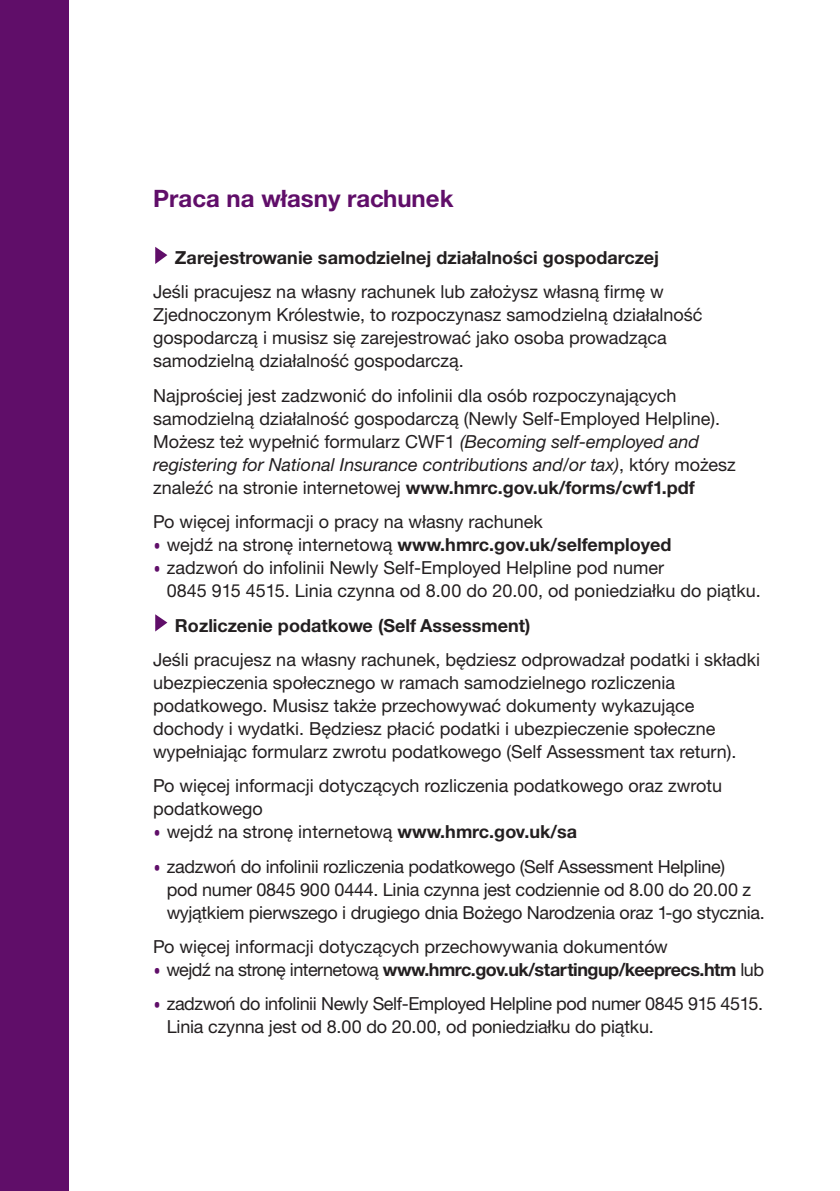
<style>
.page{position:relative;width:840px;height:1191px;background:#fff}
.page>*{position:absolute;margin:0;border:0;box-sizing:border-box;transform-origin:0 0}
.t1{font:700 24px "Helvetica Neue CE";color:#600e69}
.t2{font:18px/23px "Helvetica Neue CE";color:#231f20}
.t3{font:700 18px "Helvetica Neue CE";color:#231f20}
.t4{font:18px/23px "Helvetica Neue CE";letter-spacing:-.02em;color:#231f20}
.t5{font:700 18px "Helvetica Neue CE";letter-spacing:-.03em;color:#231f20}
.s1{font-style:italic}
.s2{font-weight:700}
.s3{font-family:"IR Modena";font-weight:400;color:#600e69}
.s4{font-weight:400}
.s5{font-family:"IR Modena";color:#600e69}
</style>
<div class="page">
<div style="left:0;top:0;width:68px;height:1191px;background:#600e69"></div>
<svg style="left:155px;top:614px;width:12px;height:17px"></svg>
<svg style="left:155px;top:247px;width:12px;height:17px"></svg>
<h1 class="t1" style="left:153px;top:189px;width:301px">Praca na własny rachunek</h1>
<p class="t3" style="left:175px;top:251px;width:485px">Zarejestrowanie samodzielnej działalności gospodarczej</p>
<p class="t2" style="left:153px;top:282px;width:550px">Jeśli pracujesz na własny rachunek lub założysz własną firmę w Zjednoczonym Królestwie, to rozpoczynasz samodzielną działalność gospodarczą i musisz się zarejestrować jako osoba prowadząca samodzielną działalność gospodarczą.</p>
<p class="t2" style="left:153px;top:385px;width:583px">Najprościej jest zadzwonić do infolinii dla osób rozpoczynających samodzielną działalność gospodarczą (Newly Self-Employed Helpline).<br>Możesz też wypełnić formularz CWF1 <span class="s1">(Becoming self-employed and registering for National Insurance contributions and/or tax)</span>, który możesz znaleźć na stronie internetowej <span class="s2">www.hmrc.gov.uk/forms/cwf1.pdf</span></p>
<p class="t2" style="left:153px;top:512px;width:391px">Po więcej informacji o pracy na własny rachunek</p>
<p class="t3" style="left:153px;top:538px;width:519px"><span class="s3">•</span> <span class="s4">wejdź na stronę internetową</span> www.hmrc.gov.uk/selfemployed</p>
<p class="t2" style="left:167px;top:558px;width:595px;text-indent:-14px"><span class="s5">•</span> zadzwoń do infolinii Newly Self-Employed Helpline pod numer<br>0845 915 4515. Linia czynna od 8.00 do 20.00, od poniedziałku do piątku.</p>
<p class="t3" style="left:175px;top:618px;width:357px">Rozliczenie podatkowe (Self Assessment)</p>
<p class="t2" style="left:153px;top:649px;width:608px">Jeśli pracujesz na własny rachunek, będziesz odprowadzał podatki i składki ubezpieczenia społecznego w ramach samodzielnego rozliczenia podatkowego. Musisz także przechowywać dokumenty wykazujące dochody i wydatki. Będziesz płacić podatki i ubezpieczenie społeczne wypełniając formularz zwrotu podatkowego (Self Assessment tax return).</p>
<p class="t2" style="left:153px;top:776px;width:570px">Po więcej informacji dotyczących rozliczenia podatkowego oraz zwrotu podatkowego</p>
<p class="t2" style="left:153px;top:822px;width:425px"><span class="s5">•</span> wejdź na stronę internetową <span class="s2">www.hmrc.gov.uk/sa</span></p>
<p class="t2" style="left:167px;top:856px;width:599px;text-indent:-14px"><span class="s5">•</span> zadzwoń do infolinii rozliczenia podatkowego (Self Assessment Helpline)<br>pod numer 0845 900 0444. Linia czynna jest codziennie od 8.00 do 20.00 z wyjątkiem pierwszego i drugiego dnia Bożego Narodzenia oraz 1-go stycznia.</p>
<p class="t2" style="left:153px;top:937px;width:516px">Po więcej informacji dotyczących przechowywania dokumentów</p>
<p class="t5" style="left:153px;top:963px;width:612px"><span class="s3">•</span> <span class="s4">wejdź na stronę internetową</span> www.hmrc.gov.uk/startingup/keeprecs.htm <span class="s4">lub</span></p>
<p class="t4" style="left:167px;top:994px;width:597px;text-indent:-14px"><span class="s5">•</span> zadzwoń do infolinii Newly Self-Employed Helpline pod numer 0845 915 4515.<br>Linia czynna jest od 8.00 do 20.00, od poniedziałku do piątku.</p>
</div>
